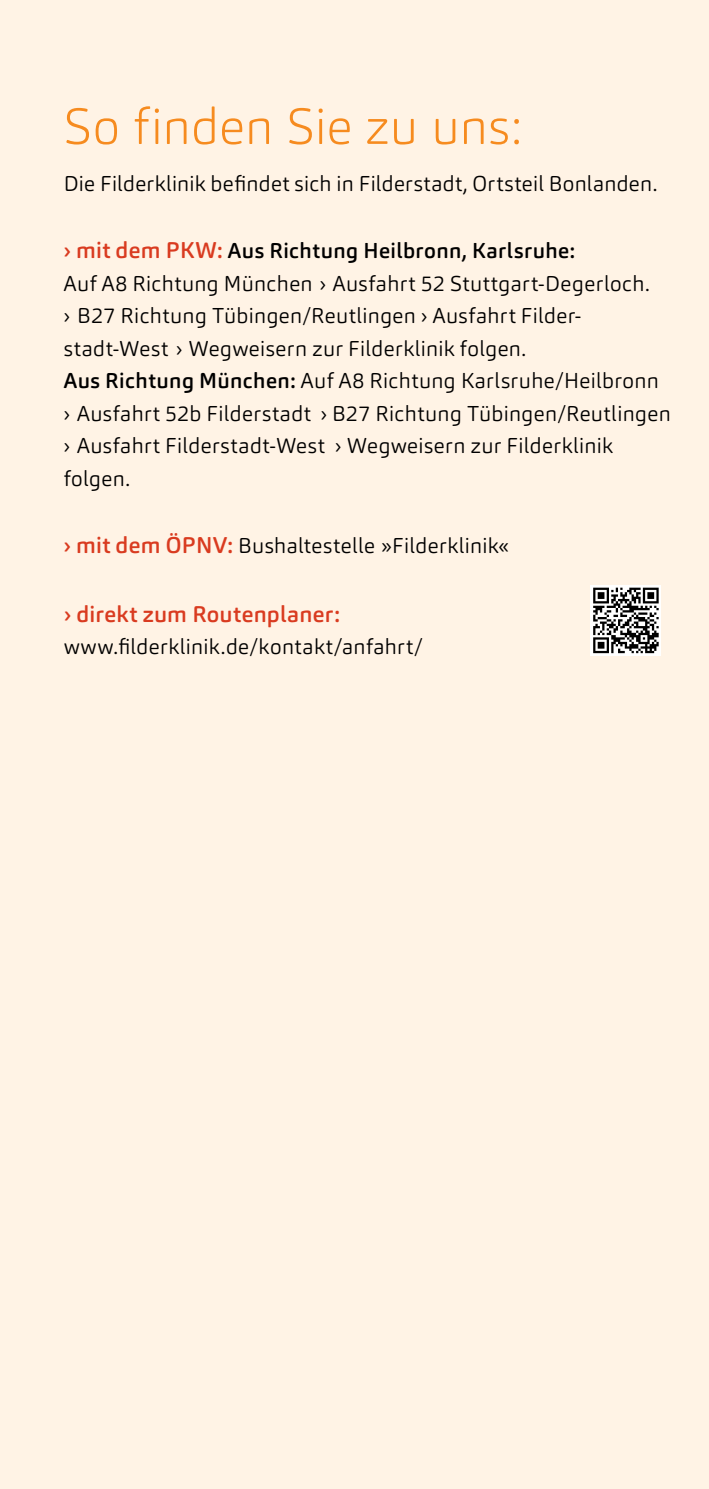
<style>
.page{position:relative;width:709px;height:1489px;background:#fff}
.page>*{position:absolute;margin:0;border:0;box-sizing:border-box;transform-origin:0 0}
.t1{font:200 50px "Carnas";letter-spacing:.01em;color:#f68b1f}
.t2{font:500 22.5px "Carnas";letter-spacing:.01em;color:#d93b20}
.t3{font:300 21.25px/32.5px "Carnas";letter-spacing:.02em;color:#000}
.s1{font-weight:500;font-size:22.5px;color:#d93b20}
.s2{font-weight:500}
</style>
<div class="page">
<div style="left:0;top:0;width:709px;height:1488px;background:#fff3e5"></div>
<svg style="left:590px;top:585px;width:71px;height:70px"></svg>
<svg style="left:593px;top:587px;width:65px;height:66px"></svg>
<h1 class="t1" style="left:64px;top:95px;width:459px">So finden Sie zu uns:</h1>
<p class="t3" style="left:64px;top:167px;width:595px">Die Filderklinik befindet sich in Filderstadt, Ortsteil Bonlanden.</p>
<p class="t3" style="left:64px;top:234px;width:608px"><span class="s1">› mit dem PKW:</span> <span class="s2">Aus Richtung Heilbronn, Karlsruhe:<br></span>Auf A8 Richtung München › Ausfahrt 52 Stuttgart-Degerloch.<br>› B27 Richtung Tübingen/Reutlingen › Ausfahrt Filder&shy;stadt-West › Wegweisern zur Filderklinik folgen.<br><span class="s2">Aus Richtung München:</span> Auf A8 Richtung Karlsruhe/Heilbronn<br>› Ausfahrt 52b Filderstadt › B27 Richtung Tübingen/Reutlingen › Ausfahrt Filderstadt-West › Wegweisern zur Filderklinik folgen.</p>
<p class="t3" style="left:64px;top:529px;width:446px"><span class="s1">› mit dem ÖPNV:</span> Bushaltestelle »Filderklinik«</p>
<p class="t2" style="left:64px;top:599px;width:277px">› direkt zum Routenplaner:</p>
<p class="t3" style="left:64px;top:630px;width:360px">www.filderklinik.de/kontakt/anfahrt/</p>
</div>
